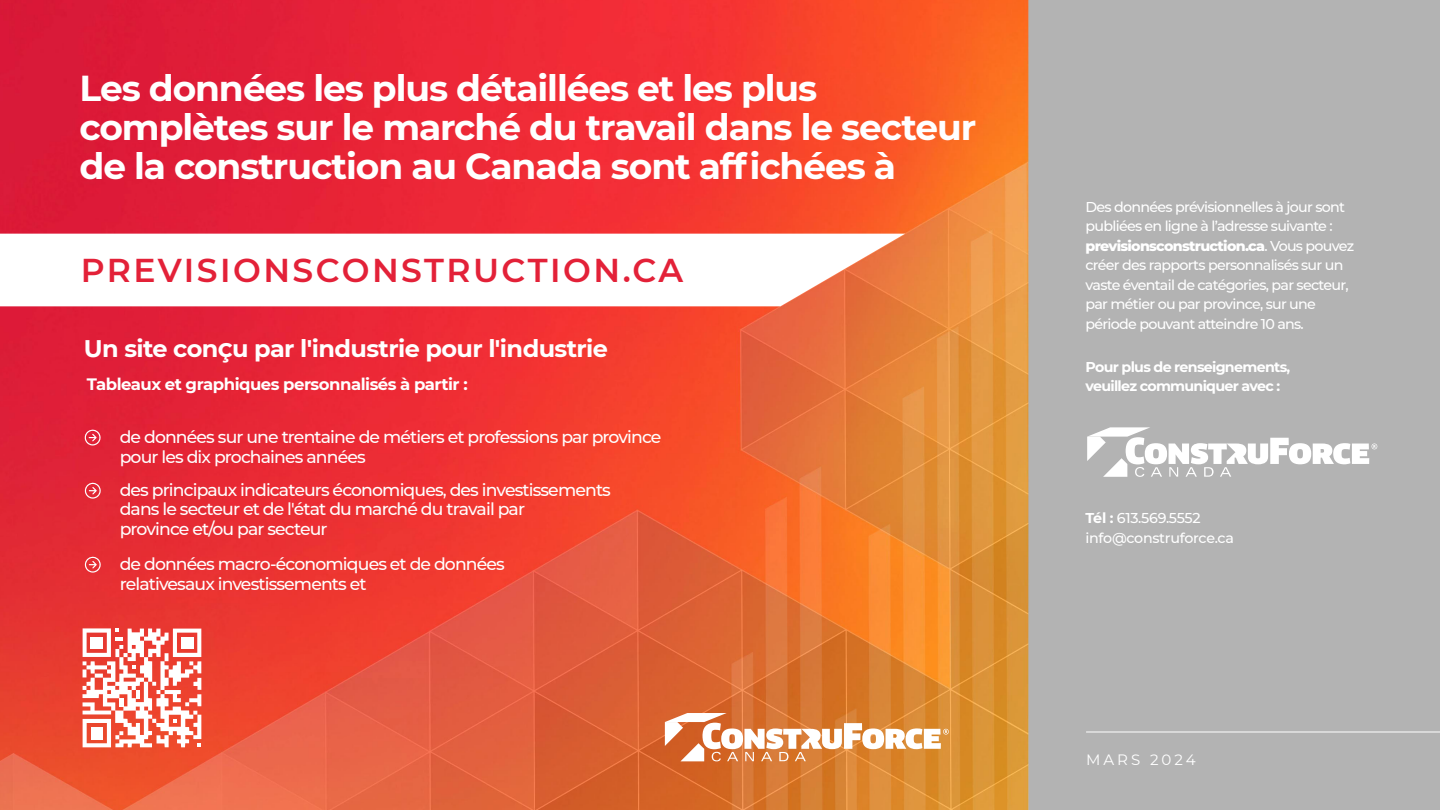
<style>
.page{position:relative;width:1440px;height:810px;background:#fff}
.page>*{position:absolute;margin:0;border:0;box-sizing:border-box;transform-origin:0 0}
.t1{font:700 36px/39px "Montserrat";letter-spacing:-.03em;color:#fff}
.t2{font:600 33px "Montserrat";letter-spacing:.075em;color:#e32138}
.t3{font:700 24px "Montserrat";letter-spacing:-.025em;color:#fff}
.t4{font:500 17.25px/19.5px "Montserrat";letter-spacing:-.05em;color:#fff}
.t5{font:700 16.5px "Montserrat";letter-spacing:-.03em;color:#fff}
.t6{font:15px "Montserrat";letter-spacing:.2em;color:#fff}
.t7{font:500 14.25px/19.5px "Montserrat";letter-spacing:-.05em;color:#fff}
.t8{font:700 14.25px/19.5px "Montserrat";letter-spacing:-.05em;color:#fff}
.t9{font:500 14.25px/19.5px "Montserrat";letter-spacing:-.02em;color:#fff}
.s1{font-weight:800}
.s2{font-weight:700}
</style>
<div class="page">
<img style="left:0;top:0;width:1031px;height:810px">
<svg style="left:665px;top:713px;width:284px;height:48px"></svg>
<svg style="left:0;top:234px;width:905px;height:72px"></svg>
<svg style="left:82px;top:628px;width:119px;height:119px"></svg>
<div style="left:91px;top:637px;width:12px;height:12px;background:#fff"></div>
<div style="left:181px;top:637px;width:12px;height:12px;background:#fff"></div>
<div style="left:91px;top:727px;width:12px;height:12px;background:#fff"></div>
<svg style="left:84px;top:429px;width:17px;height:17px"></svg>
<svg style="left:84px;top:482px;width:17px;height:17px"></svg>
<svg style="left:84px;top:556px;width:17px;height:17px"></svg>
<div style="left:1031px;top:0;width:409px;height:810px;background:#b3b3b3"></div>
<svg style="left:1087px;top:427px;width:290px;height:50px"></svg>
<hr style="left:1086px;top:732px;width:354px;height:1px;background:#fff">
<h1 class="t1" style="left:80px;top:67px;width:898px">Les données les plus détaillées et les plus complètes sur le marché du travail dans le secteur de la construction au Canada sont affichées à</h1>
<h2 class="t2" style="left:81px;top:247px;width:604px">PREVISIONSCONSTRUCTION.CA</h2>
<h3 class="t3" style="left:84px;top:331px;width:526px">Un site conÇu par l'industrie pour l'industrie</h3>
<p class="t5" style="left:87px;top:372px;width:382px">Tableaux et graphiques personnalisés à partir :</p>
<p class="t4" style="left:120px;top:426px;width:543px">de données sur une trentaine de métiers et professions par province pour les dix prochaines années</p>
<p class="t4" style="left:120px;top:479px;width:493px">des principaux indicateurs économiques, des investissements dans le secteur et de l'état du marché du travail par<br>province et/ou par secteur</p>
<p class="t4" style="left:120px;top:554px;width:387px">de données macro-économiques et de données relativesaux investissements et</p>
<p class="t7" style="left:1085px;top:196px;width:270px">Des données prévisionnelles à jour sont publiées en ligne à l’adresse suivante : <span class="s1">previsionsconstruction.ca</span>. Vous pouvez créer des rapports personnalisés sur un vaste éventail de catégories, par secteur, par métier ou par province, sur une période pouvant atteindre 10 ans.</p>
<p class="t8" style="left:1085px;top:356px;width:206px">Pour plus de renseignements, veuillez communiquer avec :</p>
<p class="t9" style="left:1085px;top:508px;width:150px"><span class="s2">Tél :</span> 613.569.5552 info@construforce.ca</p>
<p class="t6" style="left:1086px;top:749px;width:111px">MARS 2024</p>
</div>
